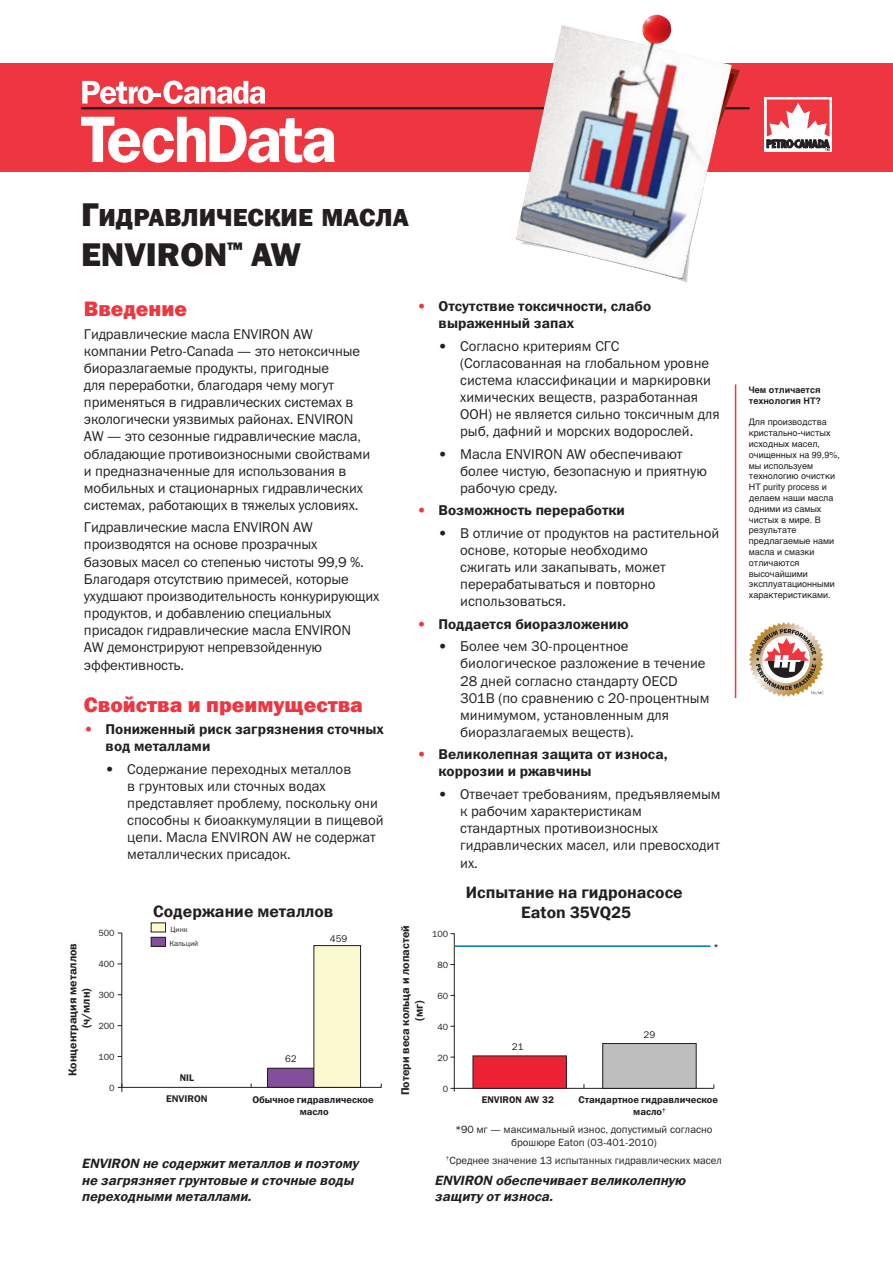
<style>
.page{position:relative;width:893px;height:1263px;background:#fff}
.page>*{position:absolute;margin:0;border:0;box-sizing:border-box;transform-origin:0 0}
.t1{font:800 33px "Franklin Gothic ITC";color:#231f20}
.t2{font:800 24.75px "Franklin Gothic ITC";color:#231f20}
.t3{font:800 21px "Franklin Gothic ITC";color:#ee3640}
.t4{font:600 16.5px/19.8px "Franklin Gothic ITC";color:#231f20;text-align:center}
.t5{font:14.25px/17.1px "Franklin Gothic ITC";color:#231f20}
.t6{font:600 14.25px/17.1px "Franklin Gothic ITC";color:#231f20}
.t7{font:italic 600 13.5px/16.2px "Franklin Gothic ITC";color:#231f20}
.t8{font:600 11.25px/13.5px "Franklin Gothic ITC";color:#231f20;text-align:center}
.t9{font:10.5px/12.6px "Franklin Gothic ITC";color:#231f20;text-align:center}
.t10{font:600 9.75px/11.7px "Franklin Gothic ITC";color:#231f20;text-align:center}
.t11{font:600 9.75px "Franklin Gothic";color:#231f20}
.t12{font:9.75px "Franklin Gothic";color:#231f20}
.t13{font:9px/10.8px "Helvetica";color:#231f20}
.t14{font:9px "Franklin Gothic";color:#231f20}
.t15{font:700 9px/10.8px "Helvetica";color:#231f20}
.t16{font:600 8.85px "Franklin Gothic";color:#231f20}
.t17{font:7.5px/13.5px "Franklin Gothic ITC";color:#231f20}
.s1{font-size:33px}
.s2{color:#ee3640}
</style>
<div class="page">
<div style="left:0;top:64px;width:893px;height:108px;background:#ee3640"></div>
<hr style="left:81px;top:107px;width:669px;height:2px;background:#231f20">
<svg style="left:82px;top:81px;width:183px;height:23px"></svg>
<svg style="left:81px;top:117px;width:254px;height:46px"></svg>
<hr style="left:735px;top:384px;width:1px;height:314px;background:#ee3640">
<div style="left:764px;top:97px;width:68px;height:55px;background:#fff"></div>
<svg style="left:766px;top:99px;width:64px;height:52px"></svg>
<svg style="left:749px;top:622px;width:74px;height:75px"></svg>
<img style="left:516px;top:15px;width:216px;height:264px">
<div style="left:268px;top:1068px;width:46px;height:19px;background:#834e9b"></div>
<div style="left:267px;top:1068px;width:48px;height:20px;border:1px solid #231f20"></div>
<div style="left:151px;top:923px;width:15px;height:9px;background:#fbf9cf"></div>
<div style="left:151px;top:937px;width:15px;height:9px;background:#834e9b"></div>
<div style="left:151px;top:937px;width:15px;height:10px;border:1px solid #231f20"></div>
<hr style="left:121px;top:933px;width:1px;height:159px;background:#231f20">
<div style="left:314px;top:945px;width:47px;height:142px;background:#fbf9cf"></div>
<div style="left:313px;top:945px;width:48px;height:143px;border:1px solid #231f20"></div>
<svg style="left:117px;top:1083px;width:265px;height:5px"></svg>
<hr style="left:450px;top:1088px;width:264px;height:1px;background:#231f20">
<hr style="left:454px;top:934px;width:1px;height:157px;background:#231f20">
<div style="left:603px;top:1043px;width:93px;height:45px;background:#bfbebe"></div>
<div style="left:602px;top:1043px;width:95px;height:46px;border:1px solid #231f20"></div>
<div style="left:473px;top:1056px;width:93px;height:32px;background:#ed2335"></div>
<div style="left:473px;top:1055px;width:94px;height:34px;border:1px solid #231f20"></div>
<hr style="left:455px;top:945px;width:255px;height:2px;background:#0072bc">
<h2 class="t2" style="left:81px;top:202px;width:329px"><span class="s1">Г</span>идравлические масла</h2>
<h1 class="t1" style="left:81px;top:234px;width:222px">ENVIRON<sup>™</sup> AW</h1>
<h3 class="t3" style="left:84px;top:296px;width:104px">Введение</h3>
<p class="t5" style="left:84px;top:325px;width:288px">Гидравлические масла ENVIRON AW компании Petro-Canada — это нетоксичные биоразлагаемые продукты, пригодные<br>для переработки, благодаря чему могут применяться в гидравлических системах в экологически уязвимых районах. ENVIRON AW — это сезонные гидравлические масла, обладающие противоизносными свойствами и предназначенные для использования в мобильных и стационарных гидравлических системах, работающих в тяжелых условиях.</p>
<p class="t5" style="left:84px;top:519px;width:297px">Гидравлические масла ENVIRON AW производятся на основе прозрачных<br>базовых масел со степенью чистоты 99,9 %.<br>Благодаря отсутствию примесей, которые ухудшают производительность конкурирующих продуктов, и добавлению специальных присадок гидравлические масла ENVIRON<br>AW демонстрируют непревзойденную эффективность.</p>
<h3 class="t3" style="left:84px;top:691px;width:280px">Свойства и преимущества</h3>
<p class="t6" style="left:106px;top:721px;width:280px;text-indent:-22px"><span class="s2">•</span> Пониженный риск загрязнения сточных вод металлами</p>
<p class="t5" style="left:127px;top:760px;width:258px;text-indent:-22px">• Содержание переходных металлов<br>в грунтовых или сточных водах представляет проблему, поскольку они способны к биоаккумуляции в пищевой цепи. Масла ENVIRON AW не содержат металлических присадок.</p>
<p class="t4" style="left:153px;top:902px;width:182px">Содержание металлов</p>
<p class="t6" style="left:439px;top:298px;width:214px;text-indent:-22px"><span class="s2">•</span> Отсутствие токсичности, слабо выраженный запах</p>
<p class="t5" style="left:460px;top:337px;width:261px;text-indent:-22px">• Согласно критериям СГС (Согласованная на глобальном уровне система классификации и маркировки химических веществ, разработанная ООН) не является сильно токсичным для рыб, дафний и морских водорослей.</p>
<p class="t5" style="left:460px;top:445px;width:248px;text-indent:-22px">• Масла ENVIRON AW обеспечивают более чистую, безопасную и приятную рабочую среду.</p>
<p class="t6" style="left:417px;top:502px;width:209px"><span class="s2">•</span> Возможность переработки</p>
<p class="t5" style="left:460px;top:524px;width:261px;text-indent:-22px">• В отличие от продуктов на растительной основе, которые необходимо<br>сжигать или закапывать, может перерабатываться и повторно использоваться.</p>
<p class="t6" style="left:417px;top:616px;width:213px"><span class="s2">•</span> Поддается биоразложению</p>
<p class="t5" style="left:460px;top:638px;width:251px;text-indent:-22px">• Более чем 30-процентное биологическое разложение в течение<br>28 дней согласно стандарту OECD<br>301B (по сравнению с 20-процентным минимумом, установленным для биоразлагаемых веществ).</p>
<p class="t6" style="left:439px;top:746px;width:231px;text-indent:-22px"><span class="s2">•</span> Великолепная защита от износа, коррозии и ржавчины</p>
<p class="t5" style="left:460px;top:785px;width:262px;text-indent:-22px">• Отвечает требованиям, предъявляемым к рабочим характеристикам стандартных противоизносных гидравлических масел, или превосходит их.</p>
<p class="t4" style="left:466px;top:883px;width:218px">Испытание на гидронасосе<br>Eaton 35VQ25</p>
<p class="t14" style="left:98px;top:928px;width:18px">500</p>
<p class="t8" style="left:66px;top:1076px;width:135px;rotate:-90deg">Концентрация металлов (ч/млн)</p>
<p class="t14" style="left:98px;top:959px;width:18px">400</p>
<p class="t14" style="left:98px;top:990px;width:18px">300</p>
<p class="t14" style="left:98px;top:1021px;width:18px">200</p>
<p class="t14" style="left:98px;top:1052px;width:18px">100</p>
<p class="t14" style="left:109px;top:1082px;width:7px">0</p>
<p class="t17" style="left:169px;top:923px;width:30px">Цинк<br>Кальций</p>
<p class="t11" style="left:180px;top:1072px;width:16px">NIL</p>
<p class="t12" style="left:330px;top:933px;width:19px">459</p>
<p class="t12" style="left:285px;top:1053px;width:13px">62</p>
<p class="t10" style="left:166px;top:1093px;width:43px">ENVIRON</p>
<p class="t10" style="left:252px;top:1094px;width:123px">Обычное гидравлическое масло</p>
<p class="t8" style="left:399px;top:1095px;width:172px;rotate:-90deg">Потери веса кольца и лопастей (мг)</p>
<p class="t14" style="left:432px;top:929px;width:18px">100</p>
<p class="t14" style="left:438px;top:960px;width:12px">80</p>
<p class="t14" style="left:438px;top:991px;width:12px">60</p>
<p class="t14" style="left:438px;top:1021px;width:12px">40</p>
<p class="t14" style="left:438px;top:1052px;width:12px">20</p>
<p class="t14" style="left:443px;top:1083px;width:7px">0</p>
<p class="t12" style="left:512px;top:1041px;width:13px">21</p>
<p class="t12" style="left:644px;top:1029px;width:13px">29</p>
<p class="t16" style="left:713px;top:942px;width:7px">*</p>
<p class="t11" style="left:482px;top:1094px;width:74px">ENVIRON AW 32</p>
<p class="t10" style="left:579px;top:1094px;width:141px">Стандартное гидравлическое масло<sup>†</sup></p>
<p class="t7" style="left:82px;top:1156px;width:282px">ENVIRON не содержитметаллов и поэтому не загрязняетгрунтовые и сточные воды переходными металлами.</p>
<p class="t9" style="left:455px;top:1123px;width:259px">*90 мг — максимальный износ, допустимый согласно брошюре Eaton (03-401-2010)</p>
<p class="t9" style="left:446px;top:1153px;width:277px"><sup>†</sup>Среднее значение 13 испытанных гидравлических масел</p>
<p class="t7" style="left:435px;top:1172px;width:256px">ENVIRON обеспечиваетвеликолепную защитуотизноса.</p>
<p class="t15" style="left:749px;top:385px;width:74px">Чем отличается технология HT?</p>
<p class="t13" style="left:749px;top:417px;width:92px">Для производства кристально-чистых исходных масел, очищенных на 99,9%, мы используем технологию очистки<br>HT purity process и делаем наши масла одними из самых чистых в мире. В результате предлагаемые нами масла и смазки отличаются высочайшими эксплуатационными характеристиками.</p>
</div>
